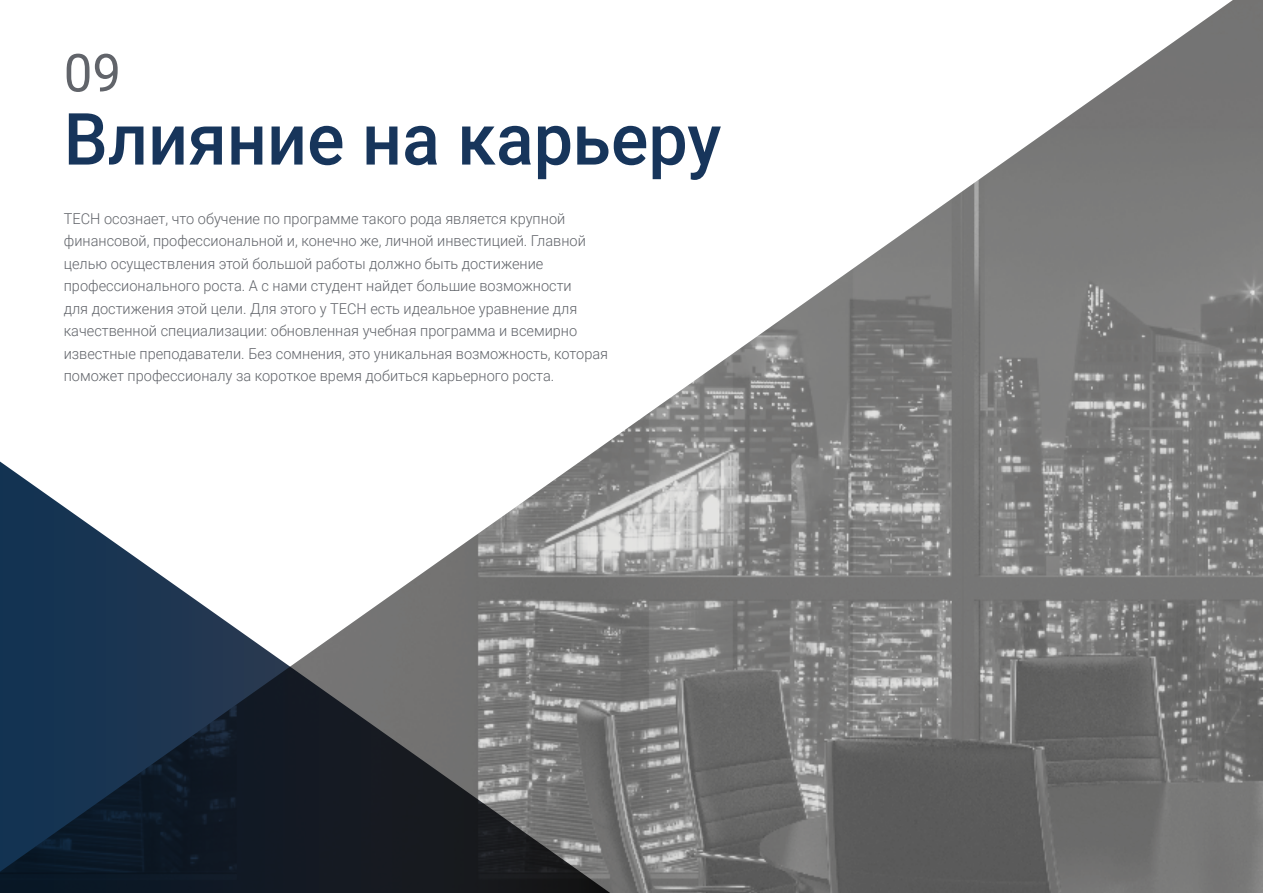
<style>
.page{position:relative;width:1263px;height:893px;background:#fff}
.page>*{position:absolute;margin:0;border:0;box-sizing:border-box;transform-origin:0 0}
.t1{font:500 72px "Roboto";color:#17355b}
.t2{font:52.5px "Roboto";color:#61646a}
.t3{font:300 15px/22.5px "Roboto";color:#61646a}
</style>
<div class="page">
<img style="left:602px;top:0;width:661px;height:893px">
<svg style="left:0;top:446px;width:640px;height:447px"></svg>
<h2 class="t2" style="left:64px;top:36px;width:59px">09</h2>
<h1 class="t1" style="left:64px;top:89px;width:659px">Влияние на карьеру</h1>
<p class="t3" style="left:64px;top:207px;width:546px">TECH осознает, что обучение по программе такого рода является крупной финансовой, профессиональной и, конечно же, личной инвестицией. Главной целью осуществления этой большой работы должно быть достижение профессионального роста. А с нами студент найдет большие возможности<br>для достижения этой цели. Для этого у TECH есть идеальное уравнение для качественной специализации: обновленная учебная программа и всемирно известные преподаватели. Без сомнения, это уникальная возможность, которая поможет профессионалу за короткое время добиться карьерного роста.</p>
</div>
